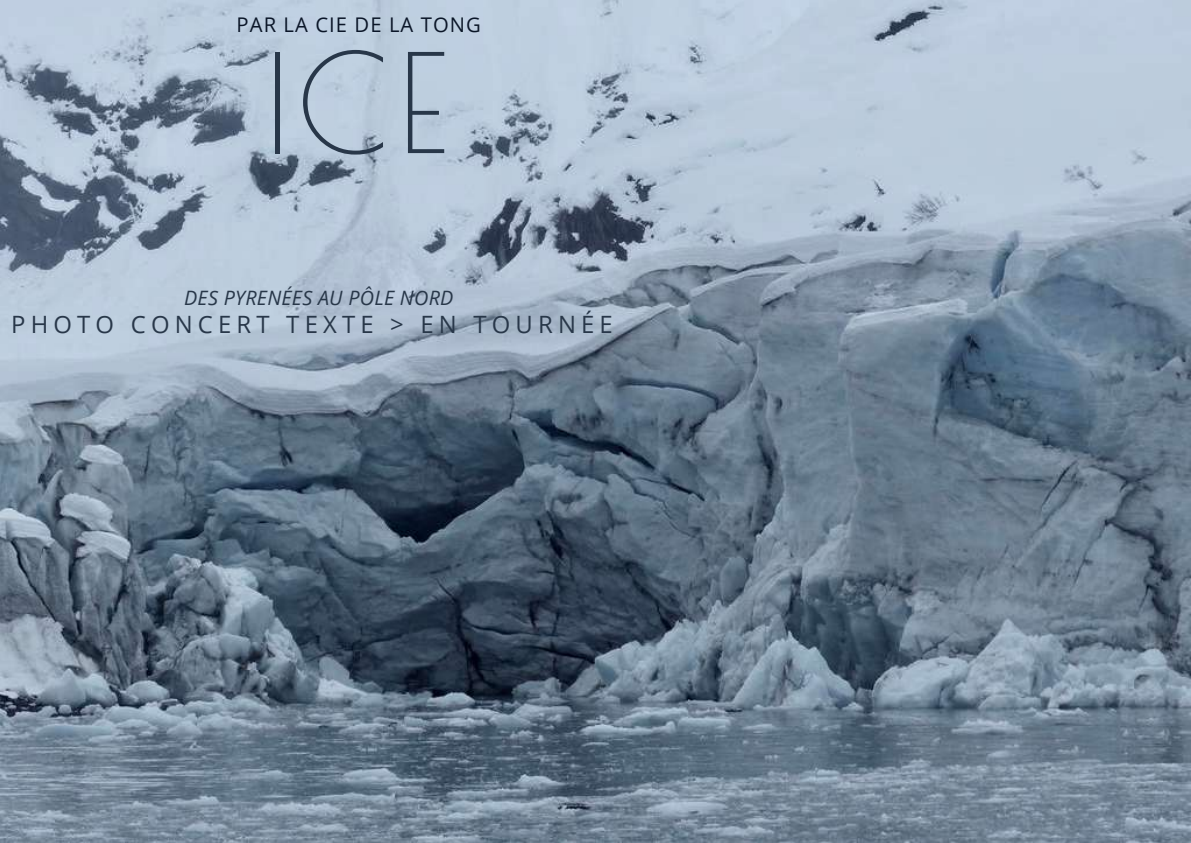
<style>
.page{position:relative;width:1191px;height:843px;background:#fff}
.page>*{position:absolute;margin:0;border:0;box-sizing:border-box;transform-origin:0 0}
.t1{font:134.7px "Poiret One";color:#283749}
.t2{font:23.8px "Open Sans";letter-spacing:.215em;color:#283749}
.t3{font:20.2px "Open Sans";letter-spacing:.055em;color:#0b1628}
.t4{font:italic 19.8px "Open Sans";letter-spacing:.015em;color:#283749}
</style>
<div class="page">
<img style="left:0;top:0;width:1190px;height:842px">
<p class="t3" style="left:236px;top:10px;width:246px">PAR LA CIE DE LA TONG</p>
<h1 class="t1" style="left:264px;top:23px;width:185px">ICE</h1>
<p class="t4" style="left:184px;top:284px;width:271px">DES PYRENÉES AU PÔLE NORD</p>
<p class="t2" style="left:11px;top:307px;width:603px">PHOTO CONCERT TEXTE &gt; EN TOURNÉE</p>
</div>
